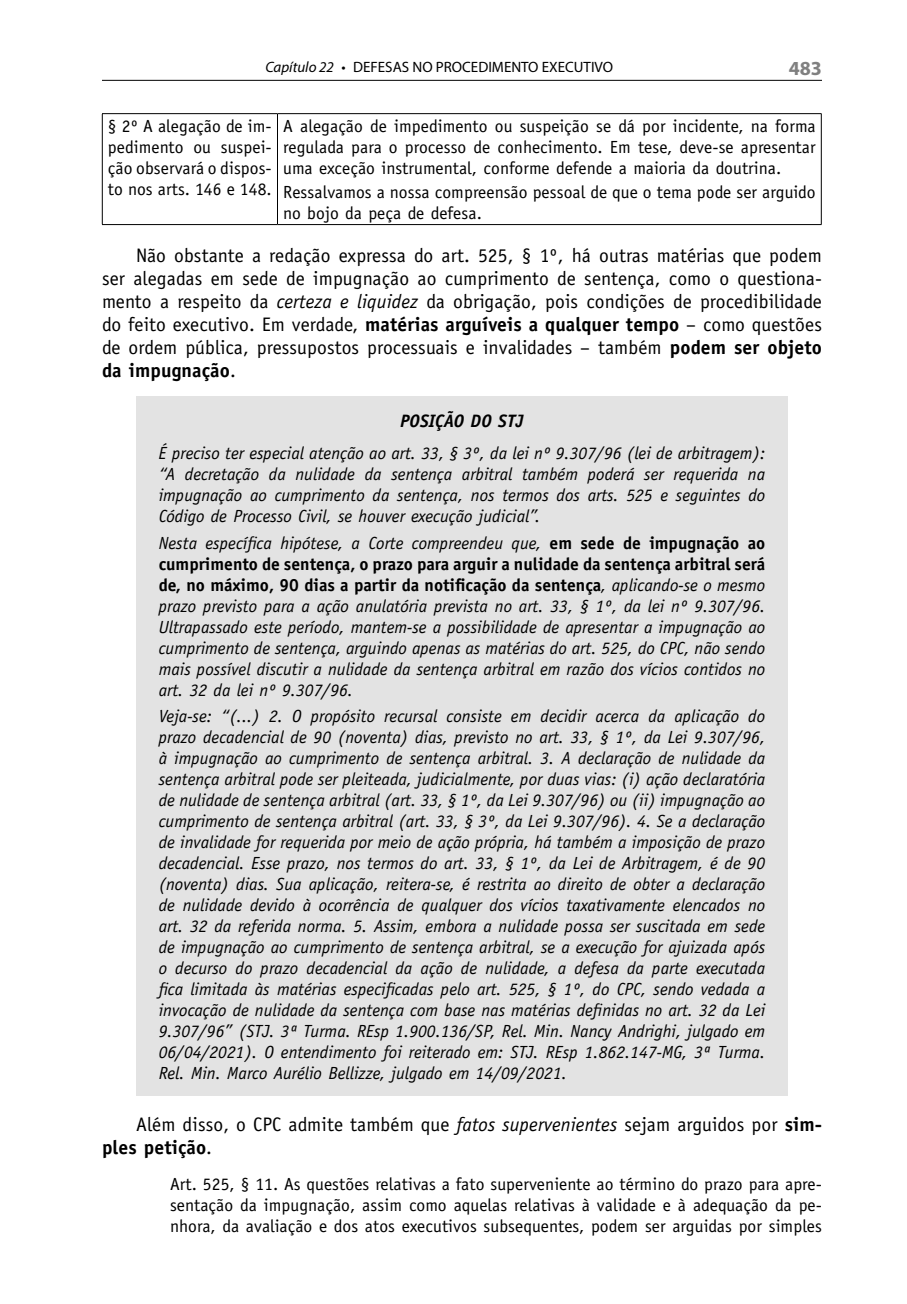
<style>
.page{position:relative;width:907px;height:1304px;background:#fff}
.page>*{position:absolute;margin:0;border:0;box-sizing:border-box;transform-origin:0 0}
.t1{font:700 20px "Myriad Pro";color:#808080}
.t{font:19.6px/23px "Officina Sans Std";letter-spacing:.005em;color:#000;text-align:justify}
.quadro_tit{font:italic 700 18px "Officina Sans Std";letter-spacing:.005em;color:#000}
.quadro_t{font:italic 17.6px/21px "Officina Sans Std";color:#000;text-align:justify}
.tab_texto{font:17.6px/21px "Officina Sans Std";letter-spacing:.005em;color:#000;text-align:justify}
.t_recuado{font:17.6px/21px "Officina Sans Std";letter-spacing:.005em;color:#000;text-align:justify}
.t2{font:15px "Myriad Pro";color:#000}
.s1{font-style:italic}
.s2{font-weight:700}
.s3{font-weight:700;font-style:normal}
</style>
<div class="page">
<hr style="left:102px;top:80px;width:720px;height:1px;background:#000">
<div style="left:136px;top:397px;width:652px;height:43px;background:#e3e3e3"></div>
<div style="left:136px;top:429px;width:652px;height:109px;background:#e3e3e3"></div>
<div style="left:136px;top:519px;width:652px;height:193px;background:#e3e3e3"></div>
<div style="left:136px;top:693px;width:652px;height:403px;background:#e3e3e3"></div>
<hr style="left:102px;top:113px;width:175px;height:1px;background:#000">
<hr style="left:102px;top:114px;width:1px;height:110px;background:#000">
<hr style="left:277px;top:113px;width:545px;height:1px;background:#000">
<hr style="left:277px;top:114px;width:1px;height:110px;background:#000">
<hr style="left:821px;top:114px;width:1px;height:110px;background:#000">
<hr style="left:102px;top:224px;width:175px;height:1px;background:#000">
<hr style="left:277px;top:224px;width:545px;height:1px;background:#000">
<p class="t2" style="left:265px;top:57px;width:349px"><span class="s1">Capítulo 22</span> • DEFESAS NO PROCEDIMENTO EXECUTIVO</p>
<p class="t1" style="left:789px;top:55px;width:35px">483</p>
<p class="tab_texto" style="left:108px;top:116px;width:165px">§ 2º A alegação de im&shy;pedimento ou suspei&shy;ção observará o dispos&shy;to nos arts. 146 e 148.</p>
<p class="tab_texto" style="left:283px;top:116px;width:534px">A alegação de impedimento ou suspeição se dá por incidente, na forma regulada para o processo de conhecimento. Em tese, deve-se apresentar uma exceção instrumental, conforme defende a maioria da doutrina.</p>
<p class="tab_texto" style="left:283px;top:181px;width:534px">Ressalvamos a nossa compreensão pessoal de que o tema pode ser arguido no bojo da peça de defesa.</p>
<p class="t" style="left:102px;top:244px;width:722px;text-indent:34px">Não obstante a redação expressa do art. 525, § 1º, há outras matérias que podem ser alegadas em sede de impugnação ao cumprimento de sentença, como o questiona&shy;mento a respeito da <span class="s1">certeza e liquidez</span> da obrigação, pois condições de procedibilidade do feito executivo. Em verdade, <span class="s2">matérias arguíveis a qualquer tempo</span> – como questões de ordem pública, pressupostos processuais e invalidades – também <span class="s2">podem ser objeto da impugnação</span>.</p>
<p class="quadro_tit" style="left:400px;top:410px;width:125px">POSIÇÃO DO STJ</p>
<p class="quadro_t" style="left:159px;top:443px;width:608px">É preciso ter especial atenção ao art. 33, § 3º, da lei nº 9.307/96 (lei de arbitragem): “A decretação da nulidade da sentença arbitral também poderá ser requerida na impugnação ao cumprimento da sentença, nos termos dos arts. 525 e seguintes do Código de Processo Civil, se houver execução judicial”.</p>
<p class="quadro_t" style="left:159px;top:532px;width:608px">Nesta específica hipótese, a Corte compreendeu que, <span class="s3">em sede de impugnação ao cumprimento de sentença, o prazo para arguir a nulidade da sentença arbitral será de, no máximo, 90 dias a partir da notificação da sentença</span>, aplicando-se o mesmo prazo previsto para a ação anulatória prevista no art. 33, § 1º, da lei nº 9.307/96.<br>Ultrapassado este período, mantem-se a possibilidade de apresentar a impugnação ao cumprimento de sentença, arguindo apenas as matérias do art. 525, do CPC, não sendo mais possível discutir a nulidade da sentença arbitral em razão dos vícios contidos no art. 32 da lei nº 9.307/96.</p>
<p class="quadro_t" style="left:159px;top:706px;width:608px">Veja-se: “(...) 2. O propósito recursal consiste em decidir acerca da aplicação do prazo decadencial de 90 (noventa) dias, previsto no art. 33, § 1º, da Lei 9.307/96, à impugnação ao cumprimento de sentença arbitral. 3. A declaração de nulidade da sentença arbitral pode ser pleiteada, judicialmente, por duas vias: (i) ação declaratória de nulidade de sentença arbitral (art. 33, § 1º, da Lei 9.307/96) ou (ii) impugnação ao cumprimento de sentença arbitral (art. 33, § 3º, da Lei 9.307/96). 4. Se a declaração de invalidade for requerida por meio de ação própria, há também a imposição de prazo decadencial. Esse prazo, nos termos do art. 33, § 1º, da Lei de Arbitragem, é de 90 (noventa) dias. Sua aplicação, reitera-se, é restrita ao direito de obter a declaração de nulidade devido à ocorrência de qualquer dos vícios taxativamente elencados no art. 32 da referida norma. 5. Assim, embora a nulidade possa ser suscitada em sede de impugnação ao cumprimento de sentença arbitral, se a execução for ajuizada após o decurso do prazo decadencial da ação de nulidade, a defesa da parte executada fica limitada às matérias especificadas pelo art. 525, § 1º, do CPC, sendo vedada a invocação de nulidade da sentença com base nas matérias definidas no art. 32 da Lei 9.307/96” (STJ. 3ª Turma. REsp 1.900.136/SP, Rel. Min. Nancy Andrighi, julgado em 06/04/2021). O entendimento foi reiterado em: STJ. REsp 1.862.147-MG, 3ª Turma.<br>Rel. Min. Marco Aurélio Bellizze, julgado em 14/09/2021.</p>
<p class="t" style="left:102px;top:1113px;width:722px;text-indent:34px">Além disso, o CPC admite também que <span class="s1">fatos supervenientes</span> sejam arguidos por <span class="s2">sim&shy;ples petição</span>.</p>
<p class="t_recuado" style="left:170px;top:1174px;width:654px">Art. 525, § 11. As questões relativas a fato superveniente ao término do prazo para apre&shy;sentação da impugnação, assim como aquelas relativas à validade e à adequação da pe&shy;nhora, da avaliação e dos atos executivos subsequentes, podem ser arguidas por simples</p>
</div>
